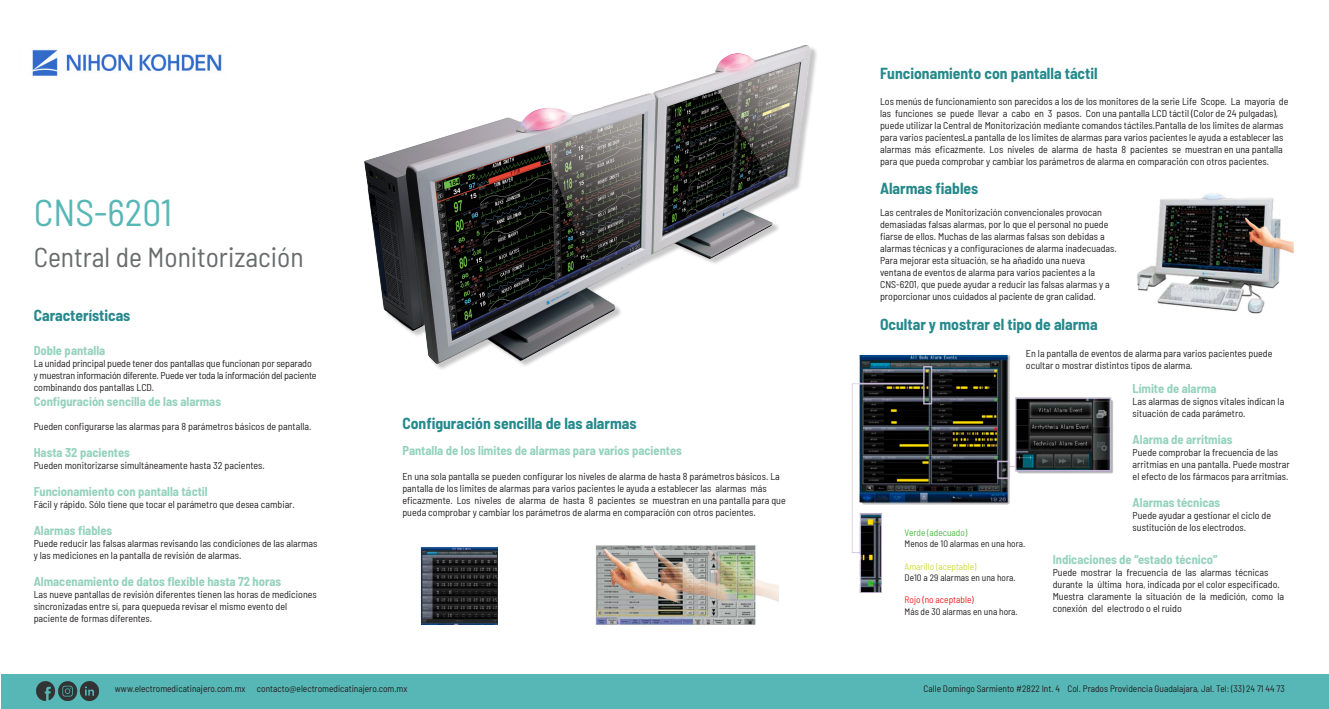
<style>
.page{position:relative;width:1329px;height:709px;background:#fff}
.page>*{position:absolute;margin:0;border:0;box-sizing:border-box;transform-origin:0 0}
.t1{font:semi-condensed 37.5px "Barlow";color:#57b7b6}
.t2{font:semi-condensed 27.5px "Barlow";color:#696b6c}
.t3{font:700 semi-condensed 15.62px "Barlow";color:#26898c}
.t4{font:700 semi-condensed 12.5px "Barlow";color:#95d2be}
.t5{font:semi-condensed 10px/12px "Barlow";color:#231f20}
.t6{font:semi-condensed 9.38px "Barlow";color:#231f20}
.t7{font:semi-condensed 9.38px "Barlow";color:#ccdc3d}
.t8{font:semi-condensed 9.38px "Barlow";color:#ee2123}
.t9{font:semi-condensed 9.38px "Barlow";color:#51b948}
</style>
<div class="page">
<img style="left:32px;top:49px;width:190px;height:27px">
<img style="left:364px;top:45px;width:453px;height:324px">
<div style="left:1px;top:674px;width:1328px;height:34px;background:#57b7b6"></div>
<img style="left:420px;top:547px;width:77px;height:77px">
<img style="left:1137px;top:193px;width:156px;height:121px">
<img style="left:851px;top:354px;width:262px;height:239px">
<img style="left:595px;top:545px;width:183px;height:79px">
<img style="left:36px;top:682px;width:62px;height:18px">
<p class="t3" style="left:880px;top:62px;width:219px">Funcionamiento con pantalla táctil</p>
<p class="t5" style="left:880px;top:94px;width:410px">Los menús de funcionamiento son parecidos a los de los monitores de la serie Life Scope. La mayoría de las funciones se puede llevar a cabo en 3 pasos. Con una pantalla LCD táctil (Color de 24 pulgadas), puede utilizar la Central de Monitorización mediante comandos táctiles.Pantalla de los limites de alarmas para varios pacientesLa pantalla de los limites de alarmas para varios pacientes le ayuda a establecer las alarmas más eficazmente. Los niveles de alarma de hasta 8 pacientes se muestran en una pantalla para que pueda comprobar y cambiar los parámetros de alarma en comparación con otros pacientes.</p>
<p class="t1" style="left:34px;top:185px;width:140px">CNS-6201</p>
<p class="t2" style="left:34px;top:237px;width:271px">Central de Monitorización</p>
<p class="t3" style="left:34px;top:304px;width:98px">Características</p>
<p class="t4" style="left:34px;top:341px;width:73px">Doble pantalla</p>
<p class="t5" style="left:34px;top:356px;width:284px">La unidad principal puede tener dos pantallas que funcionan por separado y muestran información diferente. Puede ver toda la información del paciente combinando dos pantallas LCD.</p>
<p class="t4" style="left:34px;top:392px;width:189px">Configuración sencilla de las alarmas</p>
<p class="t5" style="left:34px;top:419px;width:279px">Pueden configurarse las alarmas para 8 parámetros básicos de pantalla.</p>
<p class="t4" style="left:34px;top:443px;width:98px">Hasta 32 pacientes</p>
<p class="t5" style="left:34px;top:458px;width:233px">Pueden monitorizarse simultáneamente hasta 32 pacientes.</p>
<p class="t4" style="left:34px;top:482px;width:175px">Funcionamiento con pantalla táctil</p>
<p class="t5" style="left:34px;top:497px;width:262px">Fácil y rápido. Sólo tiene que tocar el parámetro que desea cambiar.</p>
<p class="t4" style="left:34px;top:521px;width:80px">Alarmas fiables</p>
<p class="t5" style="left:34px;top:536px;width:285px">Puede reducir las falsas alarmas revisando las condiciones de las alarmas y las mediciones en la pantalla de revisión de alarmas.</p>
<p class="t4" style="left:34px;top:572px;width:249px">Almacenamiento de datos flexible hasta 72 horas</p>
<p class="t5" style="left:34px;top:587px;width:284px">Las nueve pantallas de revisión diferentes tienen las horas de mediciones sincronizadas entre sí, para quepueda revisar el mismo evento del</p>
<p class="t5" style="left:34px;top:611px;width:120px">paciente de formas diferentes.</p>
<p class="t3" style="left:402px;top:412px;width:236px">Configuración sencilla de las alarmas</p>
<p class="t4" style="left:402px;top:442px;width:281px">Pantalla de los limites de alarmas para varios pacientes</p>
<p class="t5" style="left:402px;top:469px;width:385px">En una sola pantalla se pueden configurar los niveles de alarma de hasta 8 parámetros básicos. La pantalla de los limites de alarmas para varios pacientes le ayuda a establecer las alarmas más eficazmente. Los niveles de alarma de hasta 8 pacientes se muestran en una pantalla para que pueda comprobar y cambiar los parámetros de alarma en comparación con otros pacientes.</p>
<p class="t3" style="left:880px;top:177px;width:100px">Alarmas fiables</p>
<p class="t5" style="left:880px;top:206px;width:238px">Las centrales de Monitorización convencionales provocan demasiadas falsas alarmas, por lo que el personal no puede fiarse de ellos. Muchas de las alarmas falsas son debidas a alarmas técnicas y a configuraciones de alarma inadecuadas.</p>
<p class="t5" style="left:880px;top:254px;width:206px">Para mejorar esta situación, se ha añadido una nueva</p>
<p class="t5" style="left:880px;top:266px;width:217px">ventana de eventos de alarma para varios pacientes a la</p>
<p class="t5" style="left:880px;top:278px;width:231px">CNS-6201, que puede ayudar a reducir las falsas alarmas y a proporcionar unos cuidados al paciente de gran calidad.</p>
<p class="t3" style="left:880px;top:313px;width:219px">Ocultar y mostrar el tipo de alarma</p>
<p class="t5" style="left:1026px;top:346px;width:248px">En la pantalla de eventos de alarma para varios pacientes puede ocultar o mostrar distintos tipos de alarma.</p>
<p class="t9" style="left:904px;top:525px;width:64px">Verde (adecuado)</p>
<p class="t6" style="left:904px;top:537px;width:122px">Menos de 10 alarmas en una hora.</p>
<p class="t7" style="left:904px;top:559px;width:73px">Amarillo (aceptable)</p>
<p class="t6" style="left:904px;top:570px;width:113px">De10 a 29 alarmas en una hora.</p>
<p class="t8" style="left:904px;top:593px;width:71px">Rojo (no aceptable)</p>
<p class="t6" style="left:904px;top:604px;width:115px">Más de 30 alarmas en una hora.</p>
<p class="t4" style="left:1132px;top:379px;width:86px">Límite de alarma</p>
<p class="t5" style="left:1132px;top:394px;width:153px">Las alarmas de signos vitales indican la situación de cada parámetro.</p>
<p class="t4" style="left:1132px;top:430px;width:101px">Alarma de arritmias</p>
<p class="t5" style="left:1132px;top:445px;width:159px">Puede comprobar la frecuencia de las arritmias en una pantalla. Puede mostrar el efecto de los fármacos para arritmias.</p>
<p class="t4" style="left:1132px;top:493px;width:89px">Alarmas técnicas</p>
<p class="t5" style="left:1132px;top:508px;width:140px">Puede ayudar a gestionar el ciclo de</p>
<p class="t5" style="left:1132px;top:520px;width:115px">sustitución de los electrodos.</p>
<p class="t4" style="left:1053px;top:550px;width:166px">Indicaciones de “estado técnico”</p>
<p class="t5" style="left:1053px;top:565px;width:217px">Puede mostrar la frecuencia de las alarmas técnicas</p>
<p class="t5" style="left:1053px;top:577px;width:233px">durante la última hora, indicada por el color especificado.<br>Muestra claramente la situación de la medición, como la conexión del electrodo o el ruido</p>
<p class="t6" style="left:115px;top:682px;width:294px">www.electromedicatinajero.com.mx contacto@electromedicatinajero.com.mx</p>
<p class="t6" style="left:923px;top:682px;width:363px">Calle Domingo Sarmiento #2822 Int. 4 Col. Prados Providencia Guadalajara, Jal. Tel: (33) 24 71 44 73</p>
</div>
